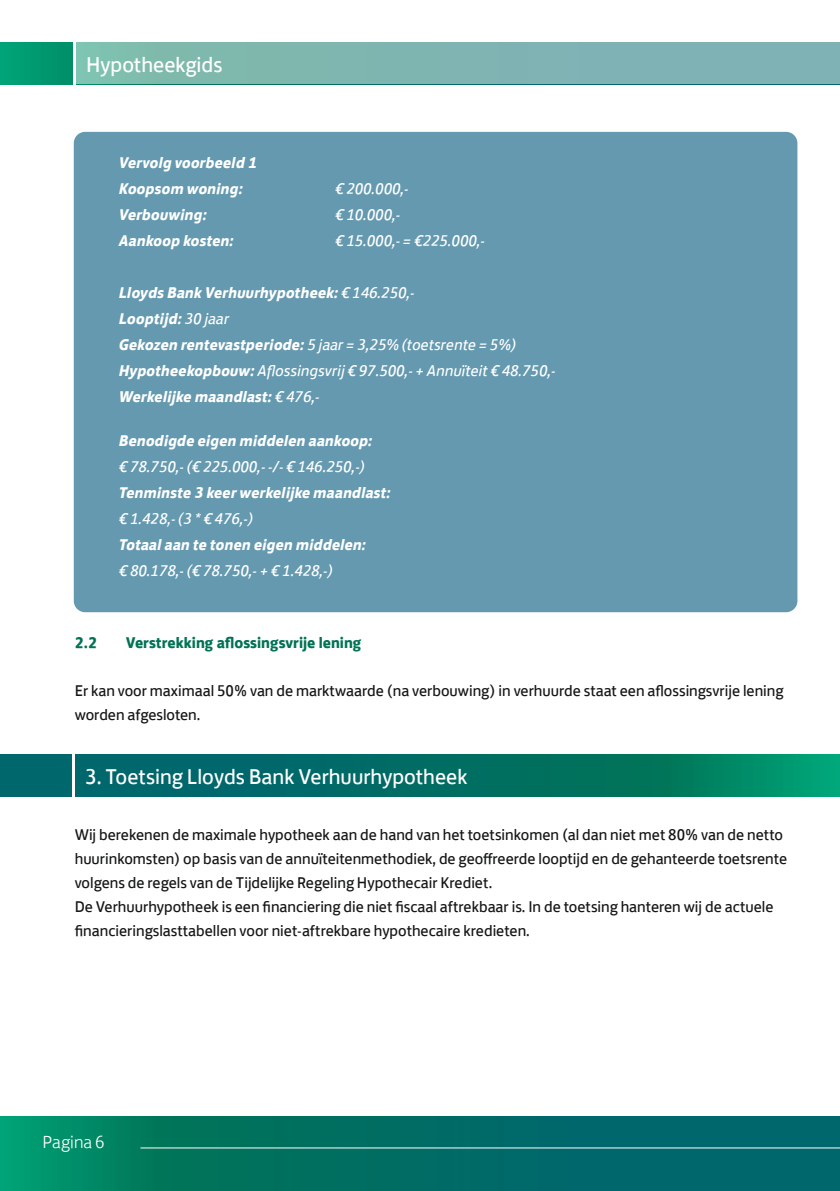
<style>
.page{position:relative;width:840px;height:1191px;background:#fff}
.page>*{position:absolute;margin:0;border:0;box-sizing:border-box;transform-origin:0 0}
.t1{font:22px "Lloyds Bank Jack";color:#fff}
.t2{font:300 18px "Lloyds Bank Jack";color:#fff}
.BODY{font:16px/24px "Lloyds Bank Jack";color:#151616}
.BODY-2{font:italic 700 16px "Lloyds Bank Jack";color:#fff}
.BODY-3{font:italic 16px "Lloyds Bank Jack";color:#fff}
.TK{font:700 16px "Lloyds Bank Jack";color:#007255}
.s1{font-weight:400}
.s2{font-weight:700}
</style>
<div class="page">
<svg style="left:0;top:1116px;width:839px;height:75px;background:#017266"></svg>
<hr style="left:140px;top:1147px;width:699px;height:1px;background:#fff">
<div style="left:0;top:43px;width:839px;height:41px;background:#009a71"></div>
<div style="left:74px;top:43px;width:765px;height:41px;background:#7fb4b2"></div>
<hr style="left:74px;top:42px;width:2px;height:42px;background:#fff">
<div style="left:74px;top:132px;width:723px;height:480px;background:#6499b0;border-radius:11px"></div>
<svg style="left:0;top:755px;width:839px;height:42px;background:#007266"></svg>
<hr style="left:73px;top:755px;width:2px;height:42px;background:#fff">
<h1 class="t1" style="left:86px;top:46px;width:138px">Hypotheekgids</h1>
<p class="BODY-2" style="left:119px;top:149px;width:139px">Vervolg voorbeeld 1</p>
<p class="BODY-2" style="left:119px;top:175px;width:125px">Koopsom woning:</p>
<p class="BODY-3" style="left:335px;top:176px;width:75px">€ 200.000,-</p>
<p class="BODY-2" style="left:119px;top:201px;width:89px">Verbouwing:</p>
<p class="BODY-3" style="left:335px;top:202px;width:66px">€ 10.000,-</p>
<p class="BODY-2" style="left:119px;top:227px;width:116px">Aankoop kosten:</p>
<p class="BODY-3" style="left:335px;top:228px;width:151px">€ 15.000,- = €225.000,-</p>
<p class="BODY-2" style="left:119px;top:279px;width:297px">Lloyds Bank Verhuurhypotheek: <span class="s1">€ 146.250,-</span></p>
<p class="BODY-2" style="left:119px;top:305px;width:112px">Looptijd: <span class="s1">30 jaar</span></p>
<p class="BODY-3" style="left:119px;top:332px;width:398px"><span class="s2">Gekozen rentevastperiode:</span> 5 jaar = 3,25% (toetsrente = 5%)</p>
<p class="BODY-3" style="left:119px;top:358px;width:438px"><span class="s2">Hypotheekopbouw:</span> Aflossingsvrij € 97.500,- + Annuïteit € 48.750,-</p>
<p class="BODY-2" style="left:119px;top:383px;width:202px">Werkelijke maandlast: <span class="s1">€ 476,-</span></p>
<p class="BODY-2" style="left:119px;top:427px;width:255px">Benodigde eigen middelen aankoop:</p>
<p class="BODY-3" style="left:119px;top:454px;width:247px">€ 78.750,- (€ 225.000,- -/- € 146.250,-)</p>
<p class="BODY-2" style="left:119px;top:479px;width:273px">Tenminste 3 keer werkelijke maandlast:</p>
<p class="BODY-3" style="left:119px;top:506px;width:135px">€ 1.428,- (3 * € 476,-)</p>
<p class="BODY-2" style="left:119px;top:531px;width:248px">Totaal aan te tonen eigen middelen:</p>
<p class="BODY-3" style="left:119px;top:558px;width:215px">€ 80.178,- (€ 78.750,- + € 1.428,-)</p>
<p class="TK" style="left:75px;top:629px;width:24px">2.2</p>
<p class="TK" style="left:126px;top:629px;width:237px">Verstrekking aflossingsvrije lening</p>
<p class="BODY" style="left:75px;top:677px;width:710px">Er kan voor maximaal 50% van de marktwaarde (na verbouwing) in verhuurde staat een aflossingsvrije lening worden afgesloten.</p>
<p class="t1" style="left:85px;top:759px;width:383px">3. Toetsing Lloyds Bank Verhuurhypotheek</p>
<p class="BODY" style="left:75px;top:821px;width:713px">Wij berekenen de maximale hypotheek aan de hand van het toetsinkomen (al dan niet met 80% van de netto huurinkomsten) op basis van de annuïteitenmethodiek, de geoffreerde looptijd en de gehanteerde toetsrente volgens de regels van de Tijdelijke Regeling Hypothecair Krediet.</p>
<p class="BODY" style="left:75px;top:893px;width:699px">De Verhuurhypotheek is een financiering die niet fiscaal aftrekbaar is. In de toetsing hanteren wij de actuele financieringslasttabellen voor niet-aftrekbare hypothecaire kredieten.</p>
<p class="t2" style="left:43px;top:1127px;width:63px">Pagina 6</p>
</div>
